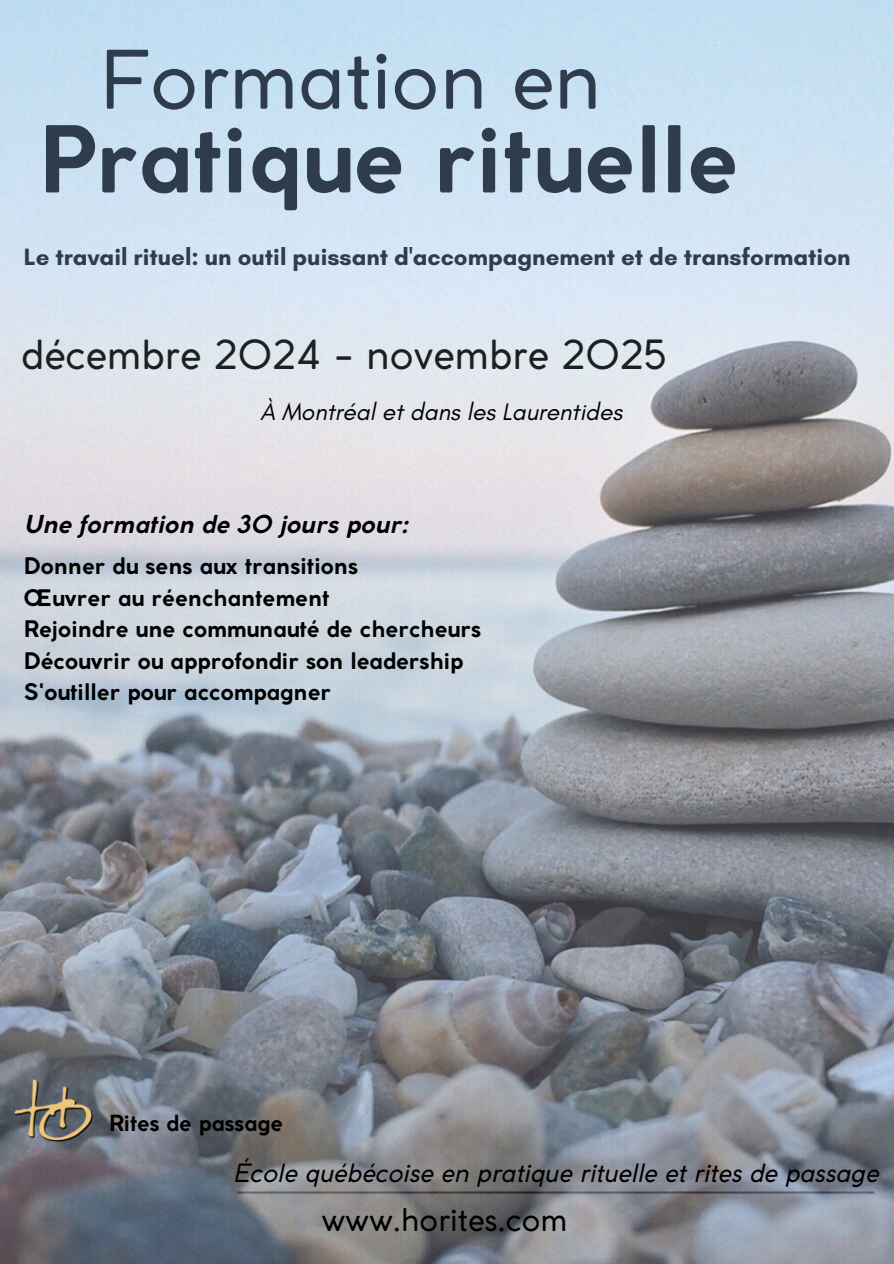
<style>
.page{position:relative;width:894px;height:1264px;background:#fff}
.page>*{position:absolute;margin:0;border:0;box-sizing:border-box;transform-origin:0 0}
.t1{font:700 90.6px "Coco Gothic";color:#2e3c4c}
.t2{font:79.35px "Coco Gothic";color:#2e3c4c}
.t3{font:39.6px "Coco Gothic";color:#1c2120}
.t4{font:30.9px "Coco Gothic";color:#000}
.t5{font:italic 24.9px "Coco Gothic";color:#000}
.t6{font:italic 24.45px "Glacial Indifference";color:#000}
.t7{font:italic 700 24.45px "Coco Gothic";color:#000}
.t8{font:700 24px "Glacial Indifference";color:#2e3c4c}
.t9{font:700 22.5px/31.5px "Coco Gothic";color:#000}
.t10{font:700 21.9px "Coco Gothic";color:#000}
</style>
<div class="page">
<img style="left:0;top:0;width:893px;height:1263px">
<h2 class="t2" style="left:100px;top:50px;width:502px">Formation en</h2>
<h5 class="t1" style="left:39px;top:125px;width:701px">Pratique rituelle</h5>
<p class="t8" style="left:24px;top:242px;width:827px">Le travail rituel: un outil puissant d'accompagnement et de transformation</p>
<h1 class="t3" style="left:21px;top:339px;width:646px">décembre 2024 - novembre 2025</h1>
<h5 class="t6" style="left:260px;top:396px;width:364px">À Montréal et dans les Laurentides</h5>
<h6 class="t7" style="left:24px;top:515px;width:385px">Une formation de 30 jours pour:</h6>
<h3 class="t9" style="left:24px;top:552px;width:458px">Donner du sens aux transitions<br>Œuvrer au réenchantement<br>Rejoindre une communauté de chercheurs Découvrir ou approfondir son leadership S'outiller pour accompagner</h3>
<h5 class="t10" style="left:109px;top:1114px;width:175px">Rites de passage</h5>
<p class="t5" style="left:233px;top:1162px;width:646px">École québécoise en pratique rituelle et rites de passage</p>
<p class="t4" style="left:321px;top:1208px;width:248px">www.horites.com</p>
</div>
